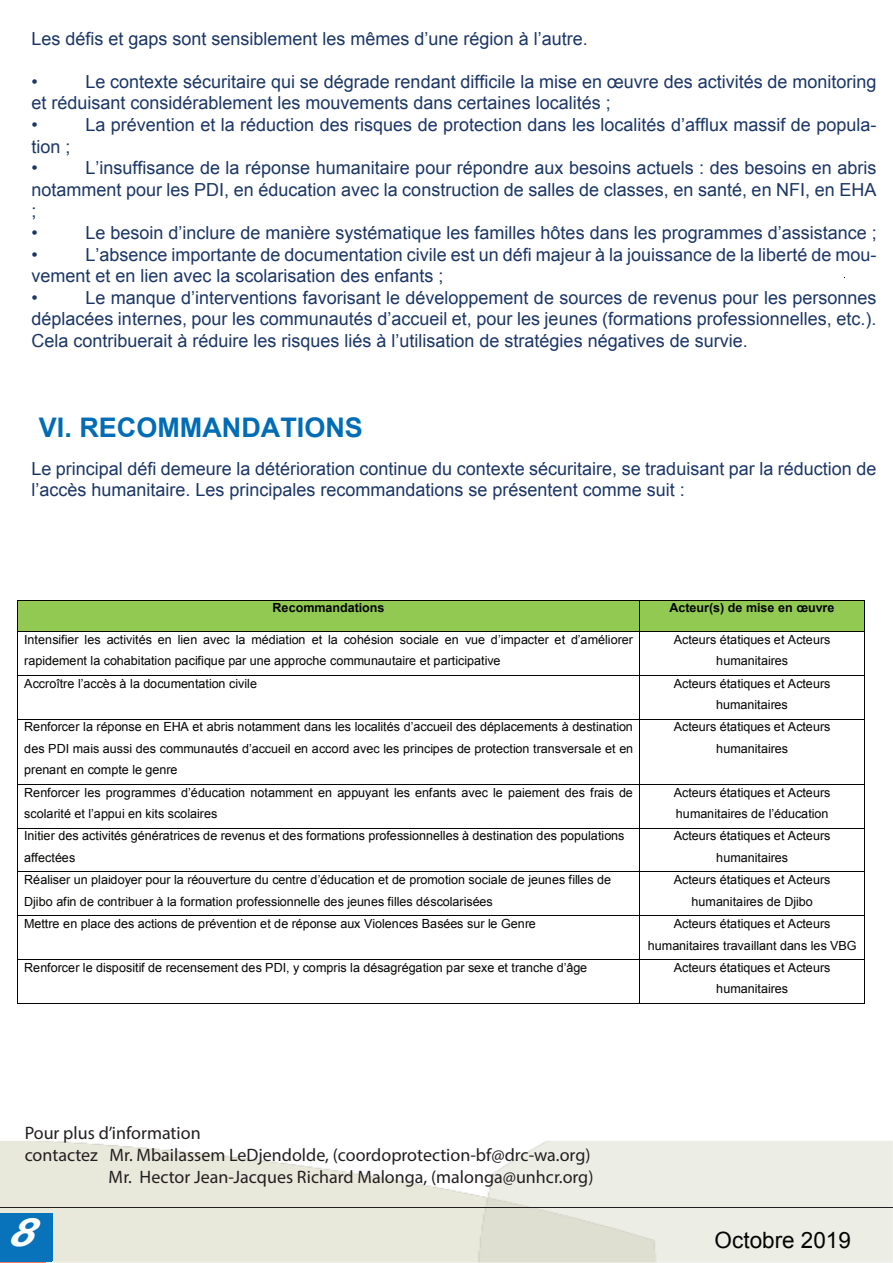
<style>
.page{position:relative;width:893px;height:1263px;background:#fff}
.page>*{position:absolute;margin:0;border:0;box-sizing:border-box;transform-origin:0 0}
.t1{font:italic 700 39px "Arial";color:#fff;scale:1.22 1}
.t2{font:700 27px "Arial";color:#006cb6}
.t3{font:22.5px "Arial";color:#040503}
.t4{font:18px/21.6px "Arial";color:#1b3666}
.t5{font:18px "Myriad Pro";color:#231f20}
.t6{font:12.6px/21.6px "Arial";color:#040503;text-align:center}
.t7{font:700 12.6px "Arial";color:#040503}
</style>
<div class="page">
<img style="left:0;top:1141px;width:893px;height:122px">
<hr style="left:0;top:1262px;width:46px;height:1px;background:#f37958">
<hr style="left:0;top:1207px;width:893px;height:1px;background:#231f20">
<div style="left:0;top:1214px;width:51px;height:48px;background:#0872ba"></div>
<div style="left:0;top:1213px;width:52px;height:48px;background:#0872ba"></div>
<div style="left:18px;top:601px;width:6px;height:30px;background:#92c953"></div>
<div style="left:633px;top:601px;width:6px;height:30px;background:#92c953"></div>
<div style="left:24px;top:601px;width:609px;height:30px;background:#92c953"></div>
<div style="left:639px;top:601px;width:6px;height:30px;background:#92c953"></div>
<div style="left:859px;top:601px;width:6px;height:30px;background:#92c953"></div>
<div style="left:645px;top:601px;width:214px;height:30px;background:#92c953"></div>
<hr style="left:18px;top:600px;width:621px;height:1px;background:#040503">
<hr style="left:639px;top:600px;width:226px;height:1px;background:#040503">
<hr style="left:18px;top:601px;width:1px;height:30px;background:#040503">
<hr style="left:639px;top:601px;width:1px;height:30px;background:#040503">
<hr style="left:865px;top:601px;width:1px;height:30px;background:#040503">
<hr style="left:18px;top:631px;width:621px;height:1px;background:#040503">
<hr style="left:639px;top:631px;width:226px;height:1px;background:#040503">
<hr style="left:18px;top:632px;width:1px;height:43px;background:#040503">
<hr style="left:639px;top:632px;width:1px;height:43px;background:#040503">
<hr style="left:865px;top:632px;width:1px;height:43px;background:#040503">
<hr style="left:18px;top:675px;width:621px;height:1px;background:#040503">
<hr style="left:639px;top:675px;width:226px;height:1px;background:#040503">
<hr style="left:18px;top:676px;width:1px;height:43px;background:#040503">
<hr style="left:639px;top:676px;width:1px;height:43px;background:#040503">
<hr style="left:865px;top:676px;width:1px;height:43px;background:#040503">
<hr style="left:18px;top:719px;width:621px;height:1px;background:#040503">
<hr style="left:639px;top:719px;width:226px;height:1px;background:#040503">
<hr style="left:18px;top:720px;width:1px;height:64px;background:#040503">
<hr style="left:639px;top:720px;width:1px;height:64px;background:#040503">
<hr style="left:865px;top:720px;width:1px;height:64px;background:#040503">
<hr style="left:18px;top:784px;width:621px;height:1px;background:#040503">
<hr style="left:639px;top:784px;width:226px;height:1px;background:#040503">
<hr style="left:18px;top:785px;width:1px;height:43px;background:#040503">
<hr style="left:639px;top:785px;width:1px;height:43px;background:#040503">
<hr style="left:865px;top:785px;width:1px;height:43px;background:#040503">
<hr style="left:18px;top:828px;width:621px;height:1px;background:#040503">
<hr style="left:639px;top:828px;width:226px;height:1px;background:#040503">
<hr style="left:18px;top:829px;width:1px;height:43px;background:#040503">
<hr style="left:639px;top:829px;width:1px;height:43px;background:#040503">
<hr style="left:865px;top:829px;width:1px;height:43px;background:#040503">
<hr style="left:18px;top:872px;width:621px;height:1px;background:#040503">
<hr style="left:639px;top:872px;width:226px;height:1px;background:#040503">
<hr style="left:18px;top:872px;width:1px;height:43px;background:#040503">
<hr style="left:639px;top:872px;width:1px;height:43px;background:#040503">
<hr style="left:865px;top:872px;width:1px;height:43px;background:#040503">
<hr style="left:18px;top:915px;width:621px;height:1px;background:#040503">
<hr style="left:639px;top:915px;width:226px;height:1px;background:#040503">
<hr style="left:18px;top:916px;width:1px;height:43px;background:#040503">
<hr style="left:639px;top:916px;width:1px;height:43px;background:#040503">
<hr style="left:865px;top:916px;width:1px;height:43px;background:#040503">
<hr style="left:18px;top:959px;width:621px;height:1px;background:#040503">
<hr style="left:639px;top:959px;width:226px;height:1px;background:#040503">
<hr style="left:18px;top:960px;width:1px;height:43px;background:#040503">
<hr style="left:18px;top:1003px;width:621px;height:1px;background:#040503">
<hr style="left:639px;top:960px;width:1px;height:43px;background:#040503">
<hr style="left:639px;top:1003px;width:226px;height:1px;background:#040503">
<hr style="left:865px;top:960px;width:1px;height:43px;background:#040503">
<h3 class="t4" style="left:31px;top:28px;width:558px">Les défis et gaps sont sensiblement les mêmes d’une région à l’autre.</h3>
<h3 class="t4" style="left:31px;top:71px;width:8px">•</h3>
<h3 class="t4" style="left:31px;top:71px;width:846px;text-indent:54px">Le contexte sécuritaire qui se dégrade rendant difficile la mise en œuvre des activités de monitoring et réduisant considérablement les mouvements dans certaines localités ;<br>•</h3>
<h3 class="t4" style="left:85px;top:114px;width:792px">La prévention et la réduction des risques de protection dans les localités d’afflux massif de popula-</h3>
<h3 class="t4" style="left:31px;top:136px;width:41px">tion ; •</h3>
<h3 class="t4" style="left:31px;top:157px;width:846px;text-indent:54px">L’insuffisance de la réponse humanitaire pour répondre aux besoins actuels : des besoins en abris notamment pour les PDI, en éducation avec la construction de salles de classes, en santé, en NFI, en EHA ;<br>•</h3>
<h3 class="t4" style="left:85px;top:222px;width:793px">Le besoin d’inclure de manière systématique les familles hôtes dans les programmes d’assistance ;</h3>
<h3 class="t4" style="left:31px;top:244px;width:846px;text-indent:54px">L’absence importante de documentation civile est un défi majeur à la jouissance de la liberté de mou&shy;vement et en lien avec la scolarisation des enfants ;<br>•</h3>
<h3 class="t4" style="left:31px;top:244px;width:8px">•</h3>
<p class="t4" style="left:31px;top:287px;width:846px;text-align:justify;text-indent:54px">Le manque d’interventions favorisant le développement de sources de revenus pour les personnes déplacées internes, pour les communautés d’accueil et, pour les jeunes (formations professionnelles, etc.).<br>Cela contribuerait à réduire les risques liés à l’utilisation de stratégies négatives de survie.</p>
<h2 class="t2" style="left:39px;top:410px;width:325px">VI. RECOMMANDATIONS</h2>
<h3 class="t4" style="left:31px;top:458px;width:846px">Le principal défi demeure la détérioration continue du contexte sécuritaire, se traduisant par la réduction de l’accès humanitaire. Les principales recommandations se présentent comme suit :</h3>
<p class="t7" style="left:273px;top:599px;width:113px">Recommandations</p>
<p class="t7" style="left:669px;top:599px;width:166px">Acteur(s) de mise en œuvre</p>
<p class="t6" style="left:24px;top:628px;width:610px;text-align:left">Intensifier les activités en lien avec la médiation et la cohésion sociale en vue d’impacter et d’améliorer rapidement la cohabitation pacifique par une approche communautaire et participative</p>
<p class="t6" style="left:674px;top:628px;width:158px">Acteurs étatiques et Acteurs humanitaires</p>
<p class="t6" style="left:24px;top:672px;width:234px">Accroître l’accès à la documentation civile</p>
<p class="t6" style="left:674px;top:672px;width:158px">Acteurs étatiques et Acteurs humanitaires</p>
<p class="t6" style="left:24px;top:716px;width:610px;text-align:justify">Renforcer la réponse en EHA et abris notamment dans les localités d’accueil des déplacements à destination des PDI mais aussi des communautés d’accueil en accord avec les principes de protection transversale et en prenant en compte le genre</p>
<p class="t6" style="left:674px;top:716px;width:158px">Acteurs étatiques et Acteurs humanitaires</p>
<p class="t6" style="left:24px;top:781px;width:610px;text-align:left">Renforcer les programmes d’éducation notamment en appuyant les enfants avec le paiement des frais de scolarité et l’appui en kits scolaires</p>
<p class="t6" style="left:674px;top:781px;width:158px;text-align:left">Acteurs étatiques et Acteurs humanitaires de l’éducation</p>
<p class="t6" style="left:24px;top:825px;width:602px;text-align:left">Initier des activités génératrices de revenus et des formations professionnelles à destination des populations affectées</p>
<p class="t6" style="left:674px;top:825px;width:158px">Acteurs étatiques et Acteurs humanitaires</p>
<p class="t6" style="left:24px;top:869px;width:588px;text-align:left">Réaliser un plaidoyer pour la réouverture du centre d’éducation et de promotion sociale de jeunes filles de<br>Djibo afin de contribuer à la formation professionnelle des jeunes filles déscolarisées</p>
<p class="t6" style="left:674px;top:869px;width:158px">Acteurs étatiques et Acteurs humanitaires de Djibo</p>
<p class="t6" style="left:24px;top:913px;width:513px">Mettre en place des actions de prévention et de réponse aux Violences Basées sur le Genre</p>
<p class="t6" style="left:648px;top:913px;width:210px">Acteurs étatiques et Acteurs humanitaires travaillant dans les VBG</p>
<p class="t6" style="left:24px;top:957px;width:564px">Renforcer le dispositif de recensement des PDI, y compris la désagrégation par sexe et tranche d’âge</p>
<p class="t6" style="left:674px;top:957px;width:158px">Acteurs étatiques et Acteurs humanitaires</p>
<h3 class="t5" style="left:25px;top:1122px;width:177px">Pour plus d’information</h3>
<h3 class="t5" style="left:25px;top:1144px;width:567px">contactez Mr. Mbailassem LeDjendolde, (coordoprotection-bf@drc-wa.org)</h3>
<h3 class="t5" style="left:109px;top:1166px;width:486px">Mr. Hector Jean-Jacques Richard Malonga, (malonga@unhcr.org)</h3>
<h1 class="t1" style="left:6px;top:1206px;width:38px">8</h1>
<h1 class="t1" style="left:5px;top:1213px;width:38px">6</h1>
<h3 class="t3" style="left:715px;top:1225px;width:138px">Octobre 2019</h3>
</div>
